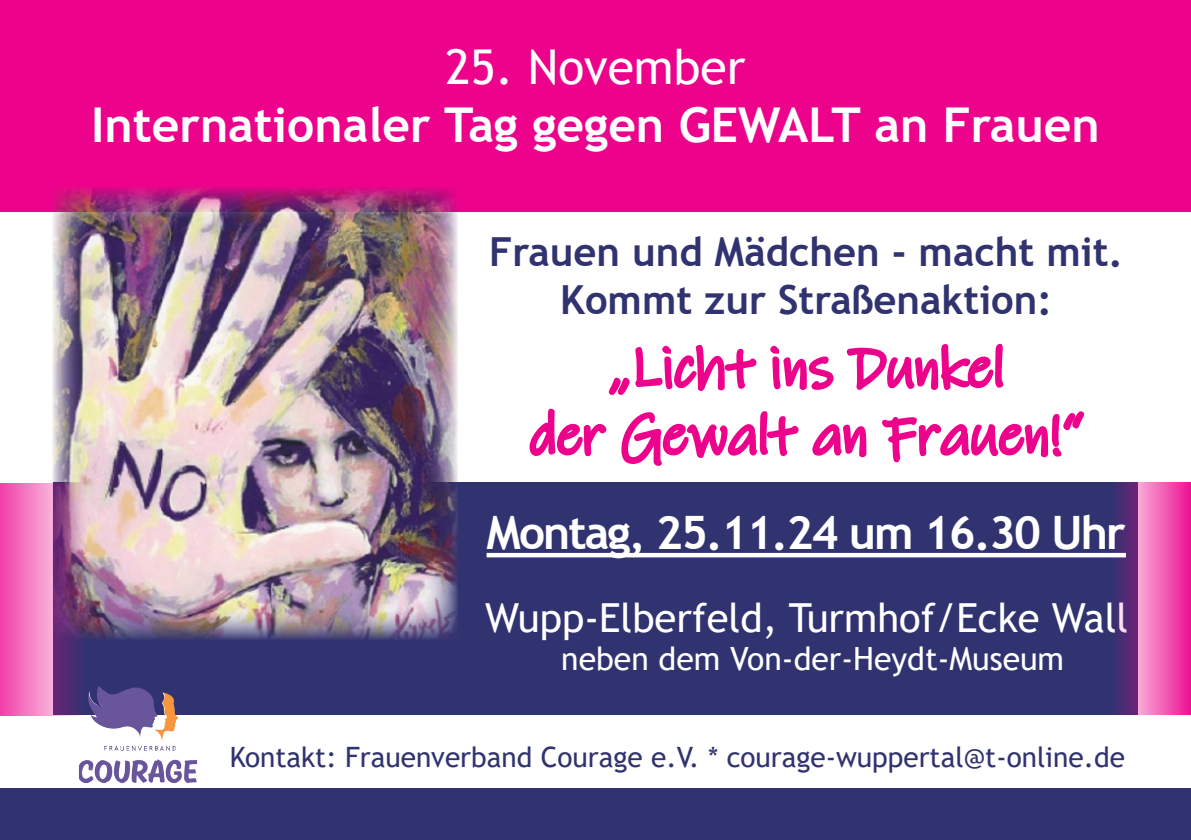
<style>
.page{position:relative;width:1191px;height:840px;background:#fff}
.page>*{position:absolute;margin:0;border:0;box-sizing:border-box;transform-origin:0 0}
.t1{font:700 48px "Trebuchet MS";color:#fff}
.t2{font:48px "Trebuchet MS";color:#fff}
.t3{font:700 46px "Trebuchet MS";letter-spacing:-.04em;color:#fff}
.t4{font:700 40px/48px "Trebuchet MS";color:#313370;text-align:center}
.t5{font:40px "Trebuchet MS";color:#fff}
.t6{font:32px "Trebuchet MS";color:#fff}
.t7{font:28px "Trebuchet MS";color:#313370}
</style>
<div class="page">
<div style="left:0;top:0;width:1191px;height:212px;background:#ed028c"></div>
<div style="left:54px;top:482px;width:1084px;height:232px;background:#313370"></div>
<img style="left:53px;top:187px;width:404px;height:452px">
<div style="left:1px;top:788px;width:1190px;height:51px;background:#313370"></div>
<svg style="left:1110px;top:482px;width:81px;height:232px;background:#ba4c9f"></svg>
<svg style="left:1px;top:482px;width:85px;height:233px;background:#c366a8"></svg>
<img style="left:86px;top:686px;width:92px;height:64px">
<div style="left:486px;top:552px;width:640px;height:5px;background:#fff"></div>
<svg style="left:527px;top:344px;width:560px;height:371px"></svg>
<p class="t2" style="left:445px;top:37px;width:301px">25. November</p>
<p class="t1" style="left:91px;top:95px;width:1010px">Internationaler Tag gegen GEWALT an Frauen</p>
<p class="t4" style="left:489px;top:227px;width:635px">Frauen und Mädchen - macht mit.<br>Kommt zur Straßenaktion:</p>
<p class="t3" style="left:486px;top:504px;width:641px">Montag, 25.11.24 um 16.30 Uhr</p>
<p class="t5" style="left:485px;top:591px;width:644px">Wupp-Elberfeld, Turmhof/Ecke Wall</p>
<p class="t6" style="left:561px;top:638px;width:504px">neben dem Von-der-Heydt-Museum</p>
<p class="t7" style="left:230px;top:739px;width:896px">Kontakt: Frauenverband Courage e.V. * courage-wuppertal@t-online.de</p>
</div>
